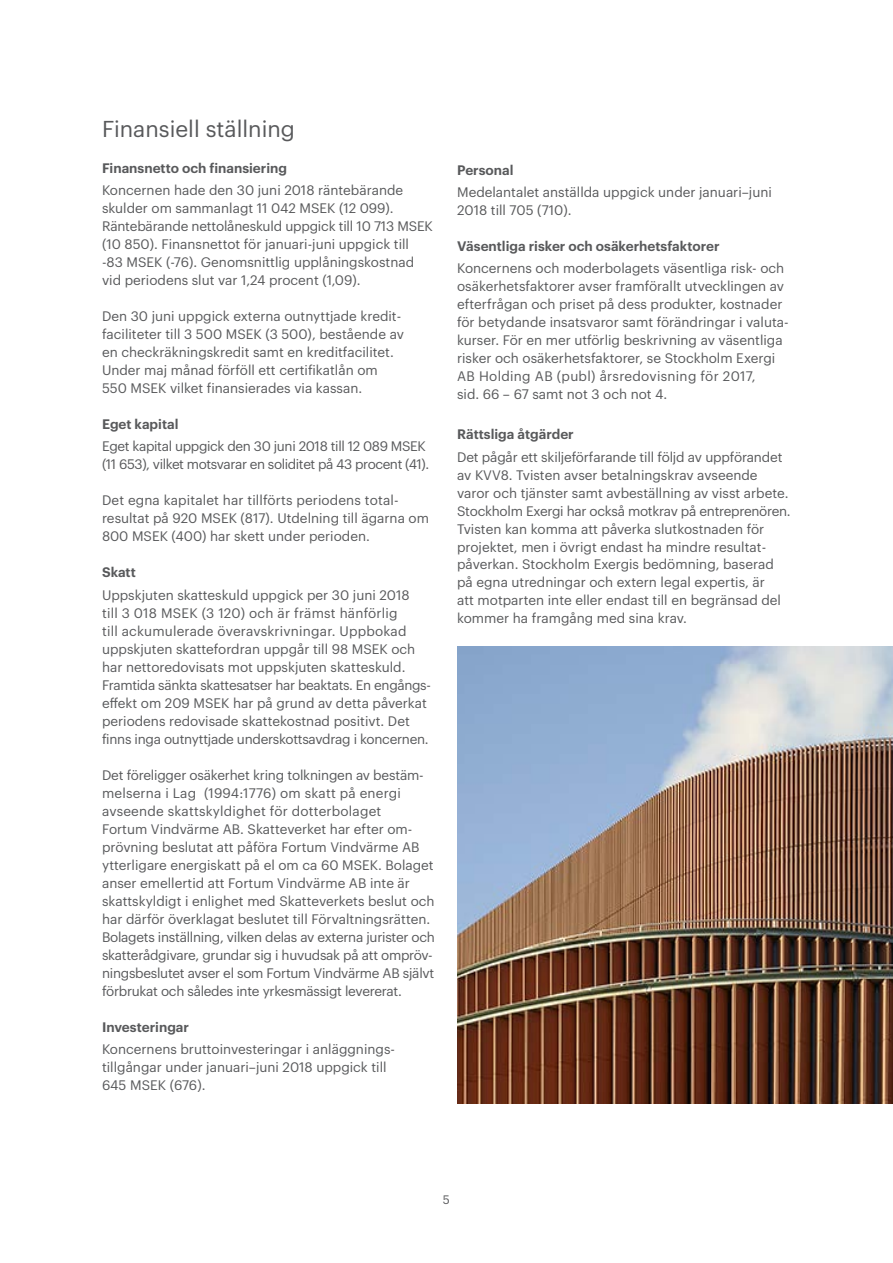
<style>
.page{position:relative;width:893px;height:1263px;background:#fff}
.page>*{position:absolute;margin:0;border:0;box-sizing:border-box;transform-origin:0 0}
.t1{font:22.5px "Graphik";color:#58595b}
.t2{font:13.5px/18px "Graphik";color:#58595b}
.t3{font:600 13.5px "Graphik";color:#58595b}
.t4{font:13.5px/18px "Graphik";letter-spacing:-.03em;color:#58595b}
.t5{font:12px "Graphik";color:#58595b}
</style>
<div class="page">
<img style="left:457px;top:646px;width:436px;height:457px">
<h1 class="t1" style="left:102px;top:112px;width:194px">Finansiell ställning</h1>
<p class="t3" style="left:102px;top:158px;width:187px">Finansnetto och finansiering</p>
<p class="t2" style="left:102px;top:180px;width:332px">Koncernen hade den 30 juni 2018 räntebärande skulder om sammanlagt 11 042 MSEK (12 099).<br>Räntebärande nettolåneskuld uppgick till 10 713 MSEK (10 850). Finansnettot för januari-juni uppgick till -83 MSEK (-76). Genomsnittlig upplåningskostnad vid periodens slut var 1,24 procent (1,09).</p>
<p class="t2" style="left:102px;top:306px;width:303px">Den 30 juni uppgick externa outnyttjade kredit&shy;faciliteter till 3 500 MSEK (3 500), bestående av en checkräkningskredit samt en kreditfacilitet.<br>Under maj månad förföll ett certifikatlån om 550 MSEK vilket finansierades via kassan.</p>
<p class="t3" style="left:102px;top:414px;width:78px">Eget kapital</p>
<p class="t4" style="left:102px;top:436px;width:329px">Eget kapital uppgick den 30 juni 2018 till 12 089 MSEK (11 653), vilket motsvarar en soliditet på 43 procent (41).</p>
<p class="t2" style="left:102px;top:490px;width:328px">Det egna kapitalet har tillförts periodens total&shy;resultat på 920 MSEK (817). Utdelning till ägarna om<br>800 MSEK (400) har skett under perioden.</p>
<p class="t3" style="left:102px;top:562px;width:35px">Skatt</p>
<p class="t2" style="left:102px;top:584px;width:330px">Uppskjuten skatteskuld uppgick per 30 juni 2018<br>till 3 018 MSEK (3 120) och är främst hänförlig<br>till ackumulerade överavskrivningar. Uppbokad uppskjuten skattefordran uppgår till 98 MSEK och har nettoredovisats mot uppskjuten skatteskuld.<br>Framtida sänkta skattesatser har beaktats. En engångs&shy;effekt om 209 MSEK har på grund av detta påverkat periodens redovisade skattekostnad positivt. Det finns inga outnyttjade underskottsavdrag i koncernen.</p>
<p class="t2" style="left:102px;top:764px;width:334px">Det föreligger osäkerhet kring tolkningen av bestäm&shy;melserna i Lag (1994:1776) om skatt på energi avseende skattskyldighet för dotterbolaget<br>Fortum Vindvärme AB. Skatteverket har efter om&shy;prövning beslutat att påföra Fortum Vindvärme AB ytterligare energiskatt på el om ca 60 MSEK. Bolaget anser emellertid att Fortum Vindvärme AB inte är skattskyldigt i enlighet med Skatteverkets beslut och har därför överklagat beslutet till Förvaltningsrätten.<br>Bolagets inställning, vilken delas av externa jurister och skatterådgivare, grundar sig i huvudsak på att ompröv&shy;ningsbeslutet avser el som Fortum Vindvärme AB självt förbrukat och således inte yrkesmässigt levererat.</p>
<p class="t3" style="left:102px;top:1016px;width:89px">Investeringar</p>
<p class="t2" style="left:102px;top:1039px;width:294px">Koncernens bruttoinvesteringar i anläggnings&shy;tillgångar under januari–juni 2018 uppgick till<br>645 MSEK (676).</p>
<p class="t3" style="left:457px;top:159px;width:58px">Personal</p>
<p class="t2" style="left:457px;top:182px;width:316px">Medelantalet anställda uppgick under januari–juni<br>2018 till 705 (710).</p>
<p class="t3" style="left:457px;top:236px;width:264px">Väsentliga risker och osäkerhetsfaktorer</p>
<p class="t2" style="left:457px;top:258px;width:333px">Koncernens och moderbolagets väsentliga risk- och osäkerhetsfaktorer avser framförallt utvecklingen av efterfrågan och priset på dess produkter, kostnader för betydande insatsvaror samt förändringar i valuta&shy;kurser. För en mer utförlig beskrivning av väsentliga risker och osäkerhetsfaktorer, se Stockholm Exergi AB Holding AB (publ) årsredovisning för 2017,<br>sid. 66 – 67 samt not 3 och not 4.</p>
<p class="t3" style="left:457px;top:424px;width:118px">Rättsliga åtgärder</p>
<p class="t2" style="left:457px;top:446px;width:335px">Det pågår ett skiljeförfarande till följd av uppförandet av KVV8. Tvisten avser betalningskrav avseende varor och tjänster samt avbeställning av visst arbete.<br>Stockholm Exergi har också motkrav på entreprenören.<br>Tvisten kan komma att påverka slutkostnaden för projektet, men i övrigt endast ha mindre resultat&shy;påverkan. Stockholm Exergis bedömning, baserad på egna utredningar och extern legal expertis, är<br>att motparten inte eller endast till en begränsad del kommer ha framgång med sina krav.</p>
<p class="t5" style="left:443px;top:1190px;width:9px">5</p>
</div>
